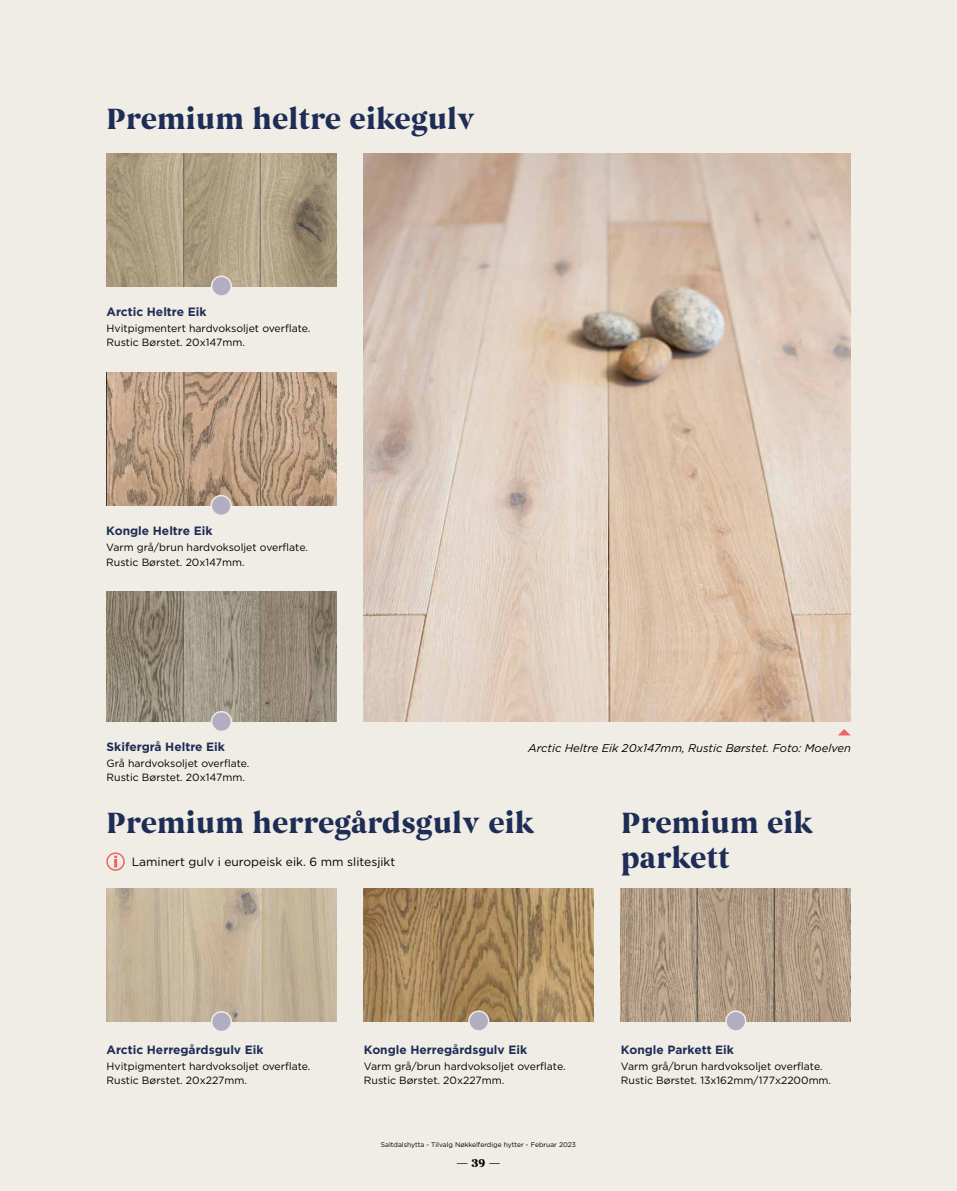
<style>
.page{position:relative;width:957px;height:1191px;background:#f0ece6}
.page>*{position:absolute;margin:0;border:0;box-sizing:border-box;transform-origin:0 0}
.t1{font:700 30px/34.5px "Begum";color:#1e2d55}
.t2{font:700 12px "Gotham";color:#1e2d55}
.t3{font:12px "Gotham";color:#000}
.t4{font:700 12px "Begum";color:#000}
.t5{font:italic 11.25px "Gotham";color:#000}
.t6{font:10.5px/14.2px "Gotham";color:#000}
.t7{font:6.75px "Gotham";color:#000}
</style>
<div class="page">
<img style="left:106px;top:372px;width:230px;height:133px">
<img style="left:107px;top:591px;width:229px;height:131px">
<img style="left:364px;top:888px;width:229px;height:133px">
<img style="left:621px;top:888px;width:229px;height:133px">
<img style="left:107px;top:153px;width:229px;height:133px">
<img style="left:107px;top:888px;width:229px;height:133px">
<div style="left:212px;top:276px;width:19px;height:20px;background:#b1aec1;border-radius:50%"></div>
<div style="left:211px;top:275px;width:21px;height:22px;border:2px solid #f0ece6;border-radius:50%"></div>
<div style="left:212px;top:1011px;width:19px;height:20px;background:#b1aec1;border-radius:50%"></div>
<div style="left:211px;top:1011px;width:21px;height:21px;border:2px solid #f0ece6;border-radius:50%"></div>
<div style="left:211px;top:495px;width:20px;height:20px;background:#b1aec1;border-radius:50%"></div>
<div style="left:210px;top:495px;width:22px;height:21px;border:2px solid #f0ece6;border-radius:50%"></div>
<div style="left:212px;top:711px;width:19px;height:20px;background:#b1aec1;border-radius:50%"></div>
<div style="left:211px;top:711px;width:21px;height:21px;border:2px solid #f0ece6;border-radius:50%"></div>
<div style="left:469px;top:1011px;width:20px;height:20px;background:#b1aec1;border-radius:50%"></div>
<div style="left:468px;top:1010px;width:21px;height:21px;border:2px solid #f0ece6;border-radius:50%"></div>
<div style="left:726px;top:1011px;width:19px;height:20px;background:#b1aec1;border-radius:50%"></div>
<div style="left:725px;top:1010px;width:21px;height:21px;border:2px solid #f0ece6;border-radius:50%"></div>
<img style="left:364px;top:153px;width:486px;height:569px">
<svg style="left:838px;top:729px;width:12px;height:6px"></svg>
<div style="left:106px;top:852px;width:19px;height:19px;border:2px solid #ec6661;border-radius:50%"></div>
<svg style="left:114px;top:855px;width:3px;height:12px"></svg>
<h1 class="t1" style="left:106px;top:103px;width:370px">Premium heltre eikegulv</h1>
<p class="t2" style="left:107px;top:303px;width:101px">Arctic Heltre Eik</p>
<p class="t6" style="left:107px;top:321px;width:205px">Hvitpigmentert hardvoksoljet overflate.<br>Rustic Børstet. 20x147mm.</p>
<p class="t2" style="left:106px;top:523px;width:108px">Kongle Heltre Eik</p>
<p class="t6" style="left:106px;top:540px;width:203px">Varm grå/brun hardvoksoljet overflate.<br>Rustic Børstet. 20x147mm.</p>
<p class="t2" style="left:107px;top:738px;width:120px">Skifergrå Heltre Eik</p>
<p class="t6" style="left:107px;top:756px;width:144px">Grå hardvoksoljet overflate.<br>Rustic Børstet. 20x147mm.</p>
<p class="t5" style="left:528px;top:741px;width:324px">Arctic Heltre Eik 20x147mm, Rustic Børstet. Foto: Moelven</p>
<h1 class="t1" style="left:106px;top:806px;width:429px">Premium herregårdsgulv eik</h1>
<p class="t3" style="left:132px;top:854px;width:265px">Laminert gulv i europeisk eik. 6 mm slitesjikt</p>
<h1 class="t1" style="left:621px;top:806px;width:194px">Premium eik parkett</h1>
<p class="t2" style="left:107px;top:1041px;width:158px">Arctic Herregårdsgulv Eik</p>
<p class="t6" style="left:107px;top:1059px;width:205px">Hvitpigmentert hardvoksoljet overflate.<br>Rustic Børstet. 20x227mm.</p>
<p class="t2" style="left:364px;top:1041px;width:165px">Kongle Herregårdsgulv Eik</p>
<p class="t6" style="left:364px;top:1059px;width:203px">Varm grå/brun hardvoksoljet overflate.<br>Rustic Børstet. 20x227mm.</p>
<p class="t7" style="left:381px;top:1140px;width:197px">Saltdalshytta - Tilvalg Nøkkelferdige hytter - Februar 2023</p>
<p class="t4" style="left:456px;top:1155px;width:46px">— 39 —</p>
<p class="t2" style="left:621px;top:1041px;width:115px">Kongle Parkett Eik</p>
<p class="t6" style="left:621px;top:1059px;width:212px">Varm grå/brun hardvoksoljet overflate.<br>Rustic Børstet. 13x162mm/177x2200mm.</p>
</div>
